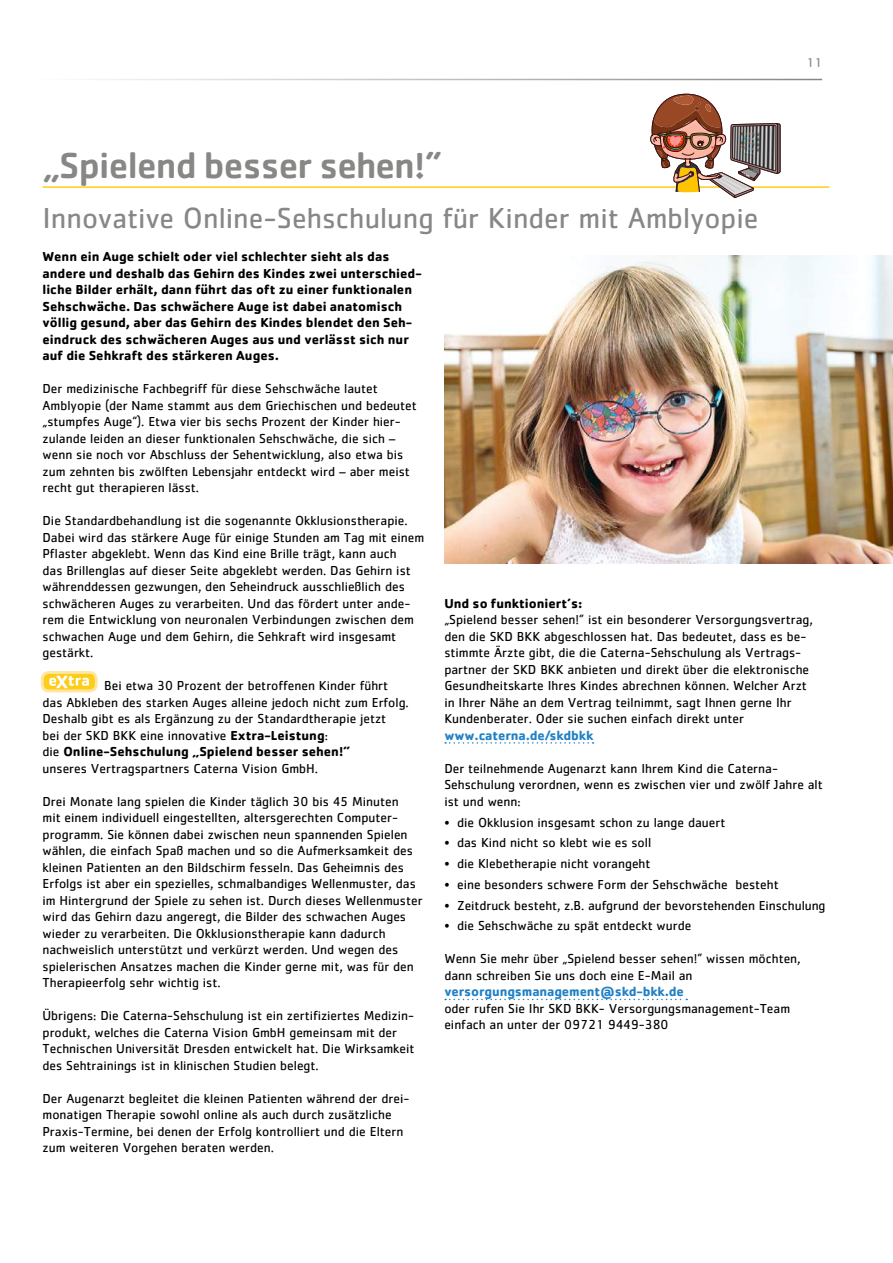
<style>
.page{position:relative;width:893px;height:1263px;background:#fff}
.page>*{position:absolute;margin:0;border:0;box-sizing:border-box;transform-origin:0 0}
.t1{font:500 37.5px "Cachet";letter-spacing:-.02em;color:#878786}
.t2{font:30px "Cachet";color:#878786}
.t3{font:13.5px/16.5px "Cachet";color:#000}
.t4{font:700 13.5px/16.5px "Cachet";color:#000}
.t5{font:700 13.5px "Cachet";letter-spacing:-.01em;color:#2281c4}
.t6{font:13.5px "Cachet";color:#878786}
.s1{font-weight:700}
</style>
<div class="page">
<hr style="left:37px;top:79px;width:785px;height:1px;background:#878786">
<img style="left:444px;top:255px;width:449px;height:308px">
<hr style="left:43px;top:186px;width:786px;height:2px;background:#fecd1a">
<svg style="left:445px;top:742px;width:149px;height:2px"></svg>
<svg style="left:445px;top:999px;width:242px;height:1px"></svg>
<svg style="left:650px;top:93px;width:131px;height:106px"></svg>
<div style="left:42px;top:672px;width:54px;height:19px;background:#fecd1a;border-radius:7px"></div>
<div style="left:41px;top:671px;width:57px;height:21px;border:3px solid #ffe6a1;border-radius:7px"></div>
<svg style="left:49px;top:676px;width:40px;height:12px"></svg>
<p class="t6" style="left:806px;top:55px;width:17px">11</p>
<h1 class="t1" style="left:43px;top:142px;width:401px">„Spielend besser sehen!”</h1>
<h2 class="t2" style="left:43px;top:200px;width:717px">Innovative Online-Sehschulung für Kinder mit Amblyopie</h2>
<p class="t4" style="left:43px;top:248px;width:381px">Wenn ein Auge schielt oder viel schlechter sieht als das andere und deshalb das Gehirn des Kindes zwei unterschied&shy;liche Bilder erhält, dann führt das oft zu einer funktionalen Sehschwäche. Das schwächere Auge ist dabei anatomisch völlig gesund, aber das Gehirn des Kindes blendet den Seh&shy;eindruck des schwächeren Auges aus und verlässt sich nur auf die Sehkraft des stärkeren Auges.</p>
<p class="t3" style="left:43px;top:380px;width:376px">Der medizinische Fachbegriff für diese Sehschwäche lautet Amblyopie (der Name stammt aus dem Griechischen und bedeutet „stumpfes Auge”). Etwa vier bis sechs Prozent der Kinder hier&shy;zulande leiden an dieser funktionalen Sehschwäche, die sich – wenn sie noch vor Abschluss der Sehentwicklung, also etwa bis zum zehnten bis zwölften Lebensjahr entdeckt wird – aber meist recht gut therapieren lässt.</p>
<p class="t3" style="left:43px;top:512px;width:383px">Die Standardbehandlung ist die sogenannte Okklusionstherapie.<br>Dabei wird das stärkere Auge für einige Stunden am Tag mit einem Pflaster abgeklebt. Wenn das Kind eine Brille trägt, kann auch<br>das Brillenglas auf dieser Seite abgeklebt werden. Das Gehirn ist währenddessen gezwungen, den Seheindruck ausschließlich des schwächeren Auges zu verarbeiten. Und das fördert unter ande&shy;rem die Entwicklung von neuronalen Verbindungen zwischen dem schwachen Auge und dem Gehirn, die Sehkraft wird insgesamt gestärkt.</p>
<p class="t3" style="left:43px;top:677px;width:368px;text-indent:62px">Bei etwa 30 Prozent der betroffenen Kinder führt das Abkleben des starken Auges alleine jedoch nicht zum Erfolg.<br>Deshalb gibt es als Ergänzung zu der Standardtherapie jetzt<br>bei der SKD BKK eine innovative <span class="s1">Extra-Leistung</span>:<br>die <span class="s1">Online-Sehschulung „Spielend besser sehen!”<br></span>unseres Vertragspartners Caterna Vision GmbH.</p>
<p class="t3" style="left:43px;top:793px;width:382px">Drei Monate lang spielen die Kinder täglich 30 bis 45 Minuten<br>mit einem individuell eingestellten, altersgerechten Computer&shy;programm. Sie können dabei zwischen neun spannenden Spielen wählen, die einfach Spaß machen und so die Aufmerksamkeit des kleinen Patienten an den Bildschirm fesseln. Das Geheimnis des Erfolgs ist aber ein spezielles, schmalbandiges Wellenmuster, das im Hintergrund der Spiele zu sehen ist. Durch dieses Wellenmuster wird das Gehirn dazu angeregt, die Bilder des schwachen Auges wieder zu verarbeiten. Die Okklusionstherapie kann dadurch nachweislich unterstützt und verkürzt werden. Und wegen des spielerischen Ansatzes machen die Kinder gerne mit, was für den Therapieerfolg sehr wichtig ist.</p>
<p class="t3" style="left:43px;top:1007px;width:374px">Übrigens: Die Caterna-Sehschulung ist ein zertifiziertes Medizin&shy;produkt, welches die Caterna Vision GmbH gemeinsam mit der Technischen Universität Dresden entwickelt hat. Die Wirksamkeit des Sehtrainings ist in klinischen Studien belegt.</p>
<p class="t3" style="left:43px;top:1090px;width:367px">Der Augenarzt begleitet die kleinen Patienten während der drei&shy;monatigen Therapie sowohl online als auch durch zusätzliche Praxis-Termine, bei denen der Erfolg kontrolliert und die Eltern zum weiteren Vorgehen beraten werden.</p>
<p class="t4" style="left:444px;top:595px;width:140px">Und so funktioniert’s:</p>
<p class="t3" style="left:444px;top:611px;width:370px">„Spielend besser sehen!” ist ein besonderer Versorgungsvertrag, den die SKD BKK abgeschlossen hat. Das bedeutet, dass es be&shy;stimmte Ärzte gibt, die die Caterna-Sehschulung als Vertrags&shy;partner der SKD BKK anbieten und direkt über die elektronische Gesundheitskarte Ihres Kindes abrechnen können. Welcher Arzt in Ihrer Nähe an dem Vertrag teilnimmt, sagt Ihnen gerne Ihr Kundenberater. Oder sie suchen einfach direkt unter</p>
<p class="t5" style="left:444px;top:727px;width:150px">www.caterna.de/skdbkk</p>
<p class="t3" style="left:444px;top:760px;width:380px">Der teilnehmende Augenarzt kann Ihrem Kind die Caterna-<br>Sehschulung verordnen, wenn es zwischen vier und zwölf Jahre alt ist und wenn:</p>
<p class="t3" style="left:444px;top:814px;width:283px">• die Okklusion insgesamt schon zu lange dauert</p>
<p class="t3" style="left:444px;top:834px;width:208px">• das Kind nicht so klebt wie es soll</p>
<p class="t3" style="left:444px;top:855px;width:208px">• die Klebetherapie nicht vorangeht</p>
<p class="t3" style="left:444px;top:876px;width:336px">• eine besonders schwere Form der Sehschwäche besteht</p>
<p class="t3" style="left:444px;top:897px;width:383px">• Zeitdruck besteht, z.B. aufgrund der bevorstehenden Einschulung</p>
<p class="t3" style="left:444px;top:917px;width:249px">• die Sehschwäche zu spät entdeckt wurde</p>
<p class="t3" style="left:444px;top:950px;width:358px">Wenn Sie mehr über „Spielend besser sehen!” wissen möchten, dann schreiben Sie uns doch eine E-Mail an</p>
<p class="t5" style="left:444px;top:983px;width:241px">versorgungsmanagement@skd-bkk.de</p>
<p class="t3" style="left:444px;top:1000px;width:347px">oder rufen Sie Ihr SKD BKK- Versorgungsmanagement-Team einfach an unter der 09721 9449-380</p>
</div>
